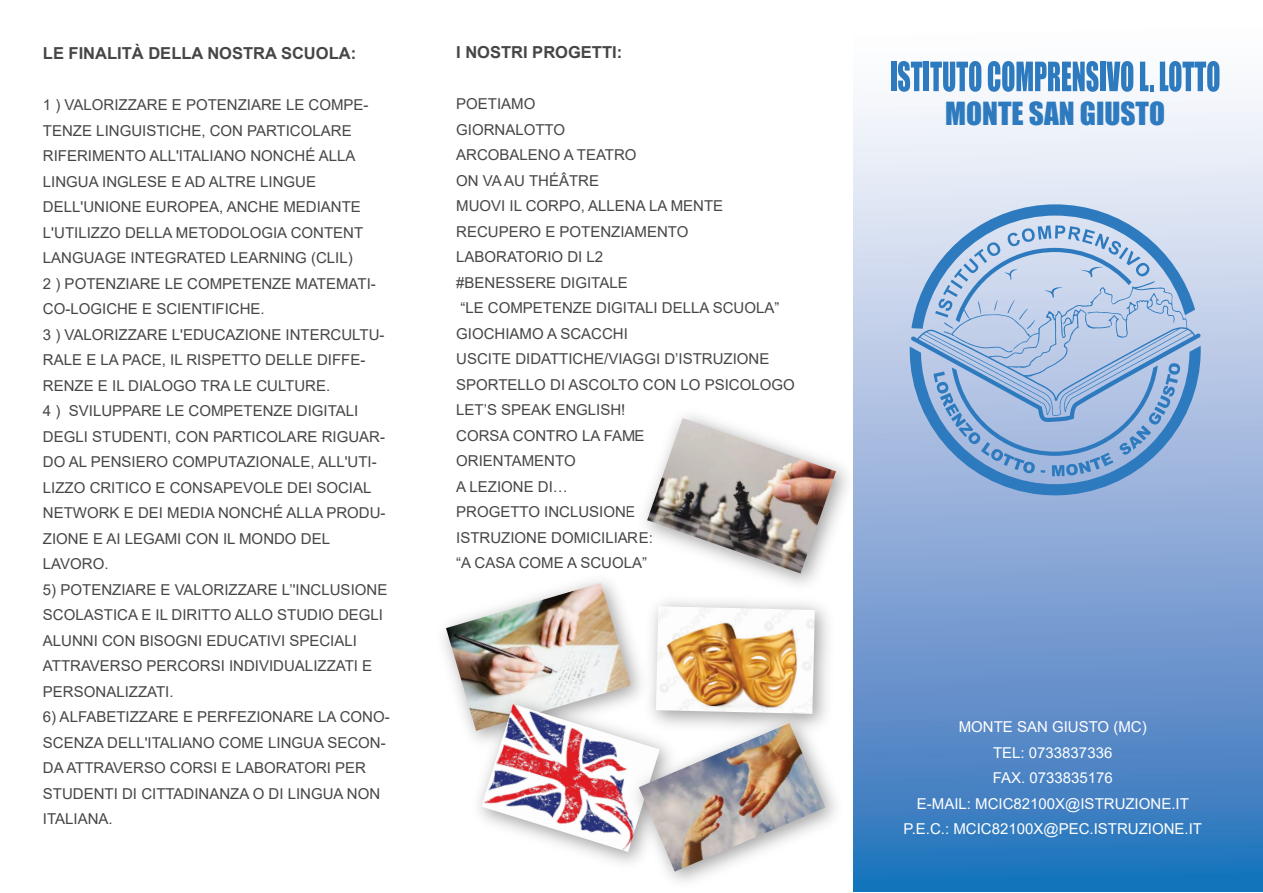
<style>
.page{position:relative;width:1263px;height:893px;background:#fff}
.page>*{position:absolute;margin:0;border:0;box-sizing:border-box;transform-origin:0 0}
.t1{font:29.25px "Impact";color:#2e7abf}
.t2{font:700 16.5px "Arial";color:#464646}
.t3{font:700 16.5px "Arial";color:#474647}
.t4{font:15px/25.5px "Arial";color:#464646}
.t5{font:15px/25.5px "Arial";color:#474647}
.t6{font:15px/25.5px "Arial";color:#fff;text-align:center}
</style>
<div class="page">
<svg style="left:853px;top:61px;width:409px;height:830px;background:#89acd7"></svg>
<svg style="left:910px;top:346px;width:291px;height:149px;background:#86a9d6"></svg>
<svg style="left:911px;top:248px;width:290px;height:174px;background:#9ab6dd"></svg>
<svg style="left:911px;top:204px;width:284px;height:125px;background:#aec6e4"></svg>
<div style="left:891px;top:62px;width:5px;height:29px;background:#2e7abf"></div>
<svg style="left:898px;top:61px;width:24px;height:31px"></svg>
<div style="left:924px;top:62px;width:5px;height:29px;background:#2e7abf"></div>
<svg style="left:930px;top:61px;width:51px;height:31px"></svg>
<svg style="left:988px;top:61px;width:110px;height:31px"></svg>
<div style="left:1100px;top:62px;width:5px;height:29px;background:#2e7abf"></div>
<svg style="left:1106px;top:61px;width:27px;height:31px"></svg>
<svg style="left:1140px;top:62px;width:14px;height:29px"></svg>
<svg style="left:1160px;top:61px;width:59px;height:31px"></svg>
<img style="left:645px;top:400px;width:218px;height:200px">
<img style="left:647px;top:418px;width:189px;height:155px">
<img style="left:444px;top:564px;width:214px;height:122px">
<img style="left:446px;top:583px;width:185px;height:126px">
<img style="left:637px;top:588px;width:205px;height:117px">
<img style="left:656px;top:606px;width:159px;height:99px">
<img style="left:463px;top:686px;width:224px;height:176px">
<img style="left:481px;top:704px;width:179px;height:148px">
<img style="left:620px;top:705px;width:216px;height:177px">
<img style="left:639px;top:723px;width:186px;height:149px">
<svg style="left:793px;top:708px;width:14px;height:4px"></svg>
<p class="t2" style="left:43px;top:42px;width:315px">LE FINALITÀ DELLA NOSTRA SCUOLA:</p>
<p class="t4" style="left:43px;top:92px;width:344px">1 ) VALORIZZARE E POTENZIARE LE COMPE-TENZE LINGUISTICHE, CON PARTICOLARE RIFERIMENTO ALL'ITALIANO NONCHÉ ALLA LINGUA INGLESE E AD ALTRE LINGUE DELL'UNIONE EUROPEA, ANCHE MEDIANTE L'UTILIZZO DELLA METODOLOGIA CONTENT LANGUAGE INTEGRATED LEARNING (CLIL)<br>2 ) POTENZIARE LE COMPETENZE MATEMATI-CO-LOGICHE E SCIENTIFICHE.<br>3 ) VALORIZZARE L'EDUCAZIONE INTERCULTU-RALE E LA PACE, IL RISPETTO DELLE DIFFE-RENZE E IL DIALOGO TRA LE CULTURE.<br>4 ) SVILUPPARE LE COMPETENZE DIGITALI DEGLI STUDENTI, CON PARTICOLARE RIGUAR-DO AL PENSIERO COMPUTAZIONALE, ALL'UTI-LIZZO CRITICO E CONSAPEVOLE DEI SOCIAL NETWORK E DEI MEDIA NONCHÉ ALLA PRODU-ZIONE E AI LEGAMI CON IL MONDO DEL LAVORO.</p>
<p class="t4" style="left:43px;top:577px;width:346px">5) POTENZIARE E VALORIZZARE L’'INCLUSIONE SCOLASTICA E IL DIRITTO ALLO STUDIO DEGLI ALUNNI CON BISOGNI EDUCATIVI SPECIALI ATTRAVERSO PERCORSI INDIVIDUALIZZATI E PERSONALIZZATI.</p>
<p class="t4" style="left:43px;top:704px;width:348px">6) ALFABETIZZARE E PERFEZIONARE LA CONO-SCENZA DELL'ITALIANO COME LINGUA SECON-DA ATTRAVERSO CORSI E LABORATORI PER STUDENTI DI CITTADINANZA O DI LINGUA NON ITALIANA.</p>
<p class="t3" style="left:456px;top:41px;width:167px">I NOSTRI PROGETTI:</p>
<p class="t5" style="left:456px;top:91px;width:340px">POETIAMO<br>GIORNALOTTO<br>ARCOBALENO A TEATRO<br>ON VA AU THÉÂTRE<br>MUOVI IL CORPO, ALLENA LA MENTE<br>RECUPERO E POTENZIAMENTO<br>LABORATORIO DI L2<br>#BENESSERE DIGITALE<br>“LE COMPETENZE DIGITALI DELLA SCUOLA”<br>GIOCHIAMO A SCACCHI<br>USCITE DIDATTICHE/VIAGGI D’ISTRUZIONE<br>SPORTELLO DI ASCOLTO CON LO PSICOLOGO<br>LET’S SPEAK ENGLISH!<br>CORSA CONTRO LA FAME<br>ORIENTAMENTO<br>A LEZIONE DI…<br>PROGETTO INCLUSIONE<br>ISTRUZIONE DOMICILIARE:<br>“A CASA COME A SCUOLA”</p>
<h1 class="t1" style="left:945px;top:91px;width:221px">MONTE SAN GIUSTO</h1>
<p class="t6" style="left:904px;top:714px;width:300px">MONTE SAN GIUSTO (MC)<br>TEL: 0733837336<br>FAX. 0733835176<br>E-MAIL: MCIC82100X@ISTRUZIONE.IT<br>P.E.C.: MCIC82100X@PEC.ISTRUZIONE.IT</p>
</div>
